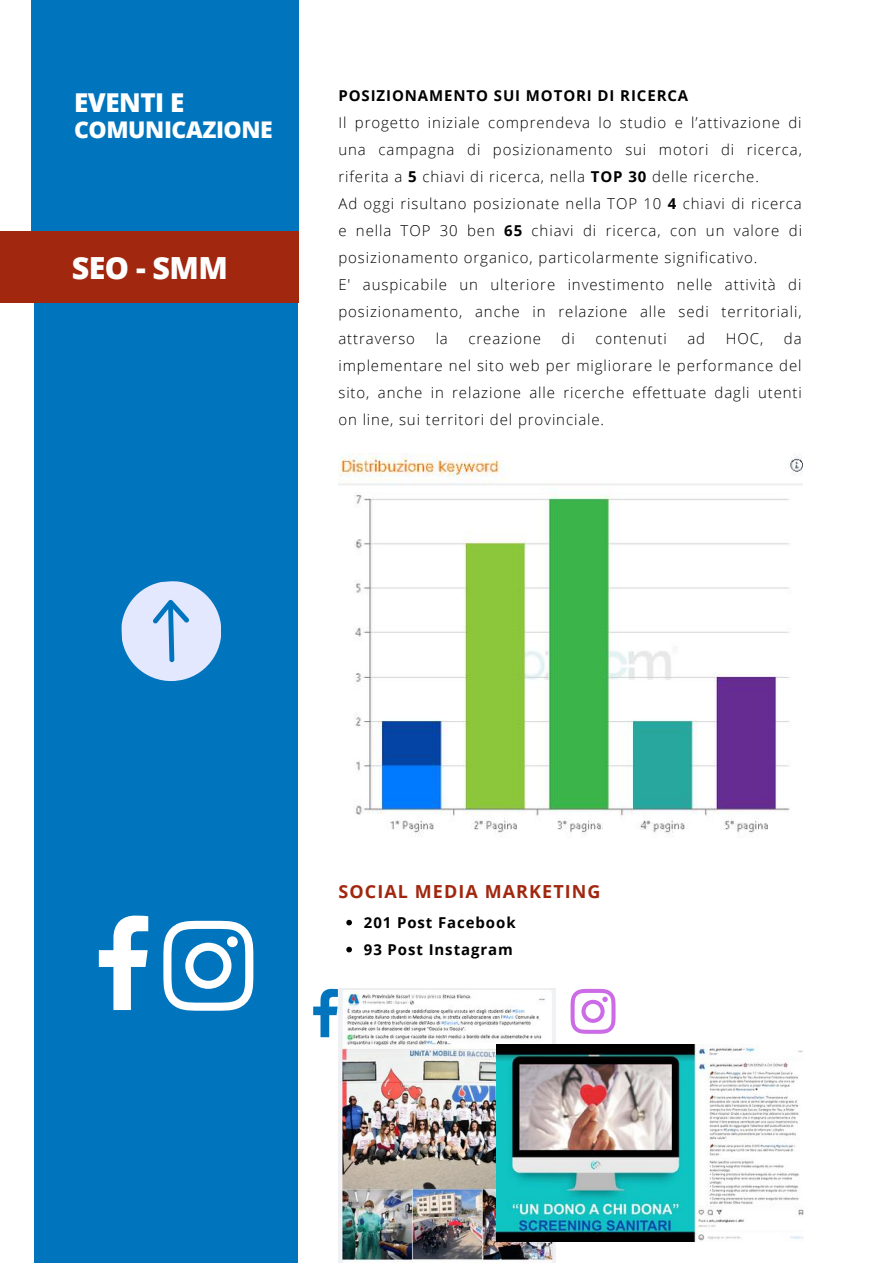
<style>
.page{position:relative;width:893px;height:1264px;background:#fff}
.page>*{position:absolute;margin:0;border:0;box-sizing:border-box;transform-origin:0 0}
.t1{font:800 30.45px "Open Sans";letter-spacing:-.02em;color:#fff}
.t2{font:800 25.95px "Open Sans";letter-spacing:-.015em;color:#fff}
.t3{font:800 22.95px "Open Sans";letter-spacing:-.015em;color:#fff}
.t4{font:700 18px "Open Sans";letter-spacing:.06em;color:#a1270f}
.t5{font:300 15px/27px "Open Sans";letter-spacing:.06em;color:#000}
.t6{font:700 15px/27px "Open Sans";letter-spacing:.06em;color:#000}
.s1{font-weight:700}
</style>
<div class="page">
<div style="left:31px;top:0;width:267px;height:302px;background:#0074bd"></div>
<div style="left:34px;top:286px;width:263px;height:976px;background:#0074bd"></div>
<div style="left:0;top:232px;width:299px;height:71px;background:#a1270f"></div>
<svg style="left:121px;top:581px;width:100px;height:100px"></svg>
<svg style="left:99px;top:915px;width:49px;height:95px"></svg>
<svg style="left:163px;top:920px;width:90px;height:90px"></svg>
<div style="left:227px;top:936px;width:11px;height:11px;background:#fff;border-radius:50%"></div>
<img style="left:338px;top:453px;width:464px;height:384px">
<img style="left:338px;top:988px;width:217px;height:274px">
<img style="left:496px;top:1044px;width:307px;height:197px">
<svg style="left:346px;top:919px;width:6px;height:6px"></svg>
<svg style="left:346px;top:946px;width:6px;height:6px"></svg>
<svg style="left:313px;top:988px;width:25px;height:49px"></svg>
<svg style="left:570px;top:988px;width:45px;height:45px"></svg>
<h2 class="t2" style="left:74px;top:85px;width:112px">EVENTI E</h2>
<h3 class="t3" style="left:74px;top:114px;width:200px">COMUNICAZIONE</h3>
<h2 class="t2" style="left:111px;top:87px;width:112px">EVENTI E</h2>
<h3 class="t3" style="left:111px;top:116px;width:200px">COMUNICAZIONE</h3>
<h1 class="t1" style="left:72px;top:247px;width:158px">SEO - SMM</h1>
<p class="t6" style="left:338px;top:82px;width:351px">POSIZIONAMENTO SUI MOTORI DI RICERCA</p>
<p class="t5" style="left:338px;top:109px;width:465px">Il progetto iniziale comprendeva lo studio e l’attivazione di una campagna di posizionamento sui motori di ricerca, riferita a <span class="s1">5</span> chiavi di ricerca, nella <span class="s1">TOP 30</span> delle ricerche.<br>Ad oggi risultano posizionate nella TOP 10 <span class="s1">4</span> chiavi di ricerca e nella TOP 30 ben <span class="s1">65</span> chiavi di ricerca, con un valore di posizionamento organico, particolarmente significativo.<br>E' auspicabile un ulteriore investimento nelle attività di posizionamento, anche in relazione alle sedi territoriali, attraverso</p>
<p class="t5" style="left:338px;top:325px;width:465px;text-align:justify;text-indent:445px">da implementare nel sito web per migliorare le performance del sito, anche in relazione alle ricerche effettuate dagli utenti on line, sui territori del provinciale.</p>
<p class="t5" style="left:435px;top:325px;width:14px">la</p>
<p class="t5" style="left:468px;top:325px;width:74px">creazione</p>
<p class="t5" style="left:561px;top:325px;width:15px">di</p>
<p class="t5" style="left:595px;top:325px;width:73px">contenuti</p>
<p class="t5" style="left:687px;top:325px;width:19px">ad</p>
<p class="t5" style="left:725px;top:325px;width:39px">HOC,</p>
<p class="t4" style="left:338px;top:879px;width:263px">SOCIAL MEDIA MARKETING</p>
<p class="t6" style="left:364px;top:908px;width:153px">201 Post Facebook<br>93 Post Instagram</p>
</div>
